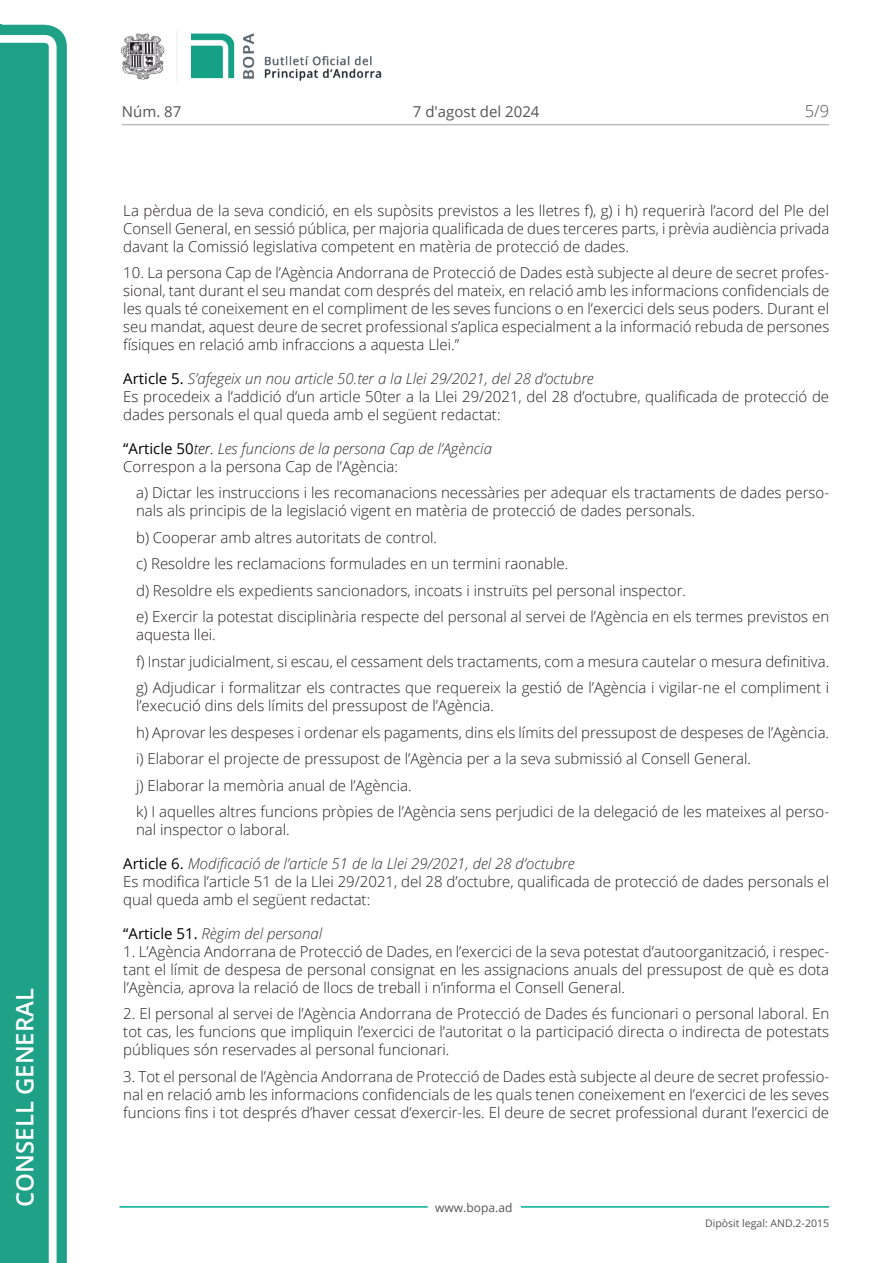
<style>
.page{position:relative;width:893px;height:1263px;background:#fff}
.page>*{position:absolute;margin:0;border:0;box-sizing:border-box;transform-origin:0 0}
.t1{font:600 24px "Open Sans";color:#fff}
.t2{font:300 16.5px "Open Sans";color:#545454}
.Body_text{font:300 15px/18px "Open Sans";color:#231f20;text-align:justify}
.Body_text_i{font:300 15px/18px "Open Sans";color:#231f20}
.Titol_7{font:italic 300 15px "Open Sans";color:#303030}
.t3{font:15px "Open Sans";color:#545454}
.t4{font:12px "Open Sans";color:#545454}
.t5{font:10.5px "Open Sans";color:#545454}
.s1{font-weight:400;font-style:normal;color:#000}
.s2{color:#000}
</style>
<div class="page">
<svg style="left:0;top:25px;width:67px;height:1238px;fill:#1ea187"></svg>
<div style="left:0;top:43px;width:49px;height:1220px;background:#1ea187"></div>
<img style="left:122px;top:32px;width:260px;height:49px">
<hr style="left:119px;top:1206px;width:309px;height:2px;background:#00ae91">
<hr style="left:521px;top:1206px;width:308px;height:2px;background:#00ae91">
<hr style="left:122px;top:124px;width:707px;height:1px;background:#bcbdc0">
<h1 class="t1" style="left:8px;top:1207px;width:220px;rotate:-90deg">Consell General</h1>
<p class="t3" style="left:122px;top:102px;width:61px">Núm. 87</p>
<p class="t3" style="left:413px;top:102px;width:128px">7 d'agost del 2024</p>
<p class="t2" style="left:805px;top:100px;width:26px">5/9</p>
<p class="Body_text" style="left:123px;top:201px;width:707px">La pèrdua de la seva condició, en els supòsits previstos a les lletres f), g) i h) requerirà l’acord del Ple del Consell General, en sessió pública, per majoria qualificada de dues terceres parts, i prèvia audiència privada davant la Comissió legislativa competent en matèria de protecció de dades.</p>
<p class="Body_text" style="left:123px;top:263px;width:708px">10. La persona Cap de l’Agència Andorrana de Protecció de Dades està subjecte al deure de secret profes&shy;sional, tant durant el seu mandat com després del mateix, en relació amb les informacions confidencials de les quals té coneixement en el compliment de les seves funcions o en l’exercici dels seus poders. Durant el seu mandat, aquest deure de secret professional s’aplica especialment a la informació rebuda de persones físiques en relació amb infraccions a aquesta Llei.”</p>
<p class="Titol_7" style="left:123px;top:368px;width:472px"><span class="s1">Article 5.</span> S’afegeix un nou article 50.ter a la Llei 29/2021, del 28 d’octubre</p>
<p class="Body_text" style="left:123px;top:387px;width:707px">Es procedeix a l’addició d’un article 50ter a la Llei 29/2021, del 28 d’octubre, qualificada de protecció de dades personals el qual queda amb el següent redactat:</p>
<p class="Titol_7" style="left:123px;top:438px;width:370px"><span class="s1">“Article 50</span><span class="s2">ter.</span> Les funcions de la persona Cap de l’Agència</p>
<p class="Body_text" style="left:123px;top:457px;width:276px">Correspon a la persona Cap de l’Agència:</p>
<p class="Body_text_i" style="left:136px;top:483px;width:695px">a) Dictar les instruccions i les recomanacions necessàries per adequar els tractaments de dades perso&shy;nals als principis de la legislació vigent en matèria de protecció de dades personals.</p>
<p class="Body_text_i" style="left:136px;top:528px;width:302px">b) Cooperar amb altres autoritats de control.</p>
<p class="Body_text_i" style="left:136px;top:554px;width:434px">c) Resoldre les reclamacions formulades en un termini raonable.</p>
<p class="Body_text_i" style="left:136px;top:581px;width:551px">d) Resoldre els expedients sancionadors, incoats i instruïts pel personal inspector.</p>
<p class="Body_text_i" style="left:136px;top:607px;width:695px">e) Exercir la potestat disciplinària respecte del personal al servei de l’Agència en els termes previstos en aquesta llei.</p>
<p class="Body_text_i" style="left:136px;top:652px;width:695px">f) Instar judicialment, si escau, el cessament dels tractaments, com a mesura cautelar o mesura definitiva.</p>
<p class="Body_text_i" style="left:136px;top:678px;width:695px">g) Adjudicar i formalitzar els contractes que requereix la gestió de l’Agència i vigilar-ne el compliment i l’execució dins dels límits del pressupost de l’Agència.</p>
<p class="Body_text_i" style="left:136px;top:723px;width:695px">h) Aprovar les despeses i ordenar els pagaments, dins els límits del pressupost de despeses de l’Agència.</p>
<p class="Body_text_i" style="left:136px;top:749px;width:617px">i) Elaborar el projecte de pressupost de l’Agència per a la seva submissió al Consell General.</p>
<p class="Body_text_i" style="left:136px;top:776px;width:277px">j) Elaborar la memòria anual de l’Agència.</p>
<p class="Body_text_i" style="left:136px;top:802px;width:695px">k) I aquelles altres funcions pròpies de l’Agència sens perjudici de la delegació de les mateixes al perso&shy;nal inspector o laboral.</p>
<p class="Titol_7" style="left:123px;top:853px;width:453px"><span class="s1">Article 6.</span> Modificació de l’article 51 de la Llei 29/2021, del 28 d’octubre</p>
<p class="Body_text" style="left:123px;top:872px;width:707px">Es modifica l’article 51 de la Llei 29/2021, del 28 d’octubre, qualificada de protecció de dades personals el qual queda amb el següent redactat:</p>
<p class="Titol_7" style="left:123px;top:923px;width:200px"><span class="s1">“Article 51.</span> Règim del personal</p>
<p class="Body_text" style="left:123px;top:942px;width:707px">1. L’Agència Andorrana de Protecció de Dades, en l’exercici de la seva potestat d’autoorganització, i respec&shy;tant el límit de despesa de personal consignat en les assignacions anuals del pressupost de què es dota l’Agència, aprova la relació de llocs de treball i n’informa el Consell General.</p>
<p class="Body_text" style="left:123px;top:1004px;width:707px">2. El personal al servei de l’Agència Andorrana de Protecció de Dades és funcionari o personal laboral. En tot cas, les funcions que impliquin l’exercici de l’autoritat o la participació directa o indirecta de potestats públiques són reservades al personal funcionari.</p>
<p class="Body_text" style="left:123px;top:1067px;width:707px">3. Tot el personal de l’Agència Andorrana de Protecció de Dades està subjecte al deure de secret professio&shy;nal en relació amb les informacions confidencials de les quals tenen coneixement en l’exercici de les seves funcions fins i tot després d’haver cessat d’exercir-les. El deure de secret professional durant l’exercici de</p>
<p class="t4" style="left:435px;top:1199px;width:79px">www.bopa.ad</p>
<p class="t5" style="left:705px;top:1216px;width:125px">Dipòsit legal: AND.2-2015</p>
</div>
